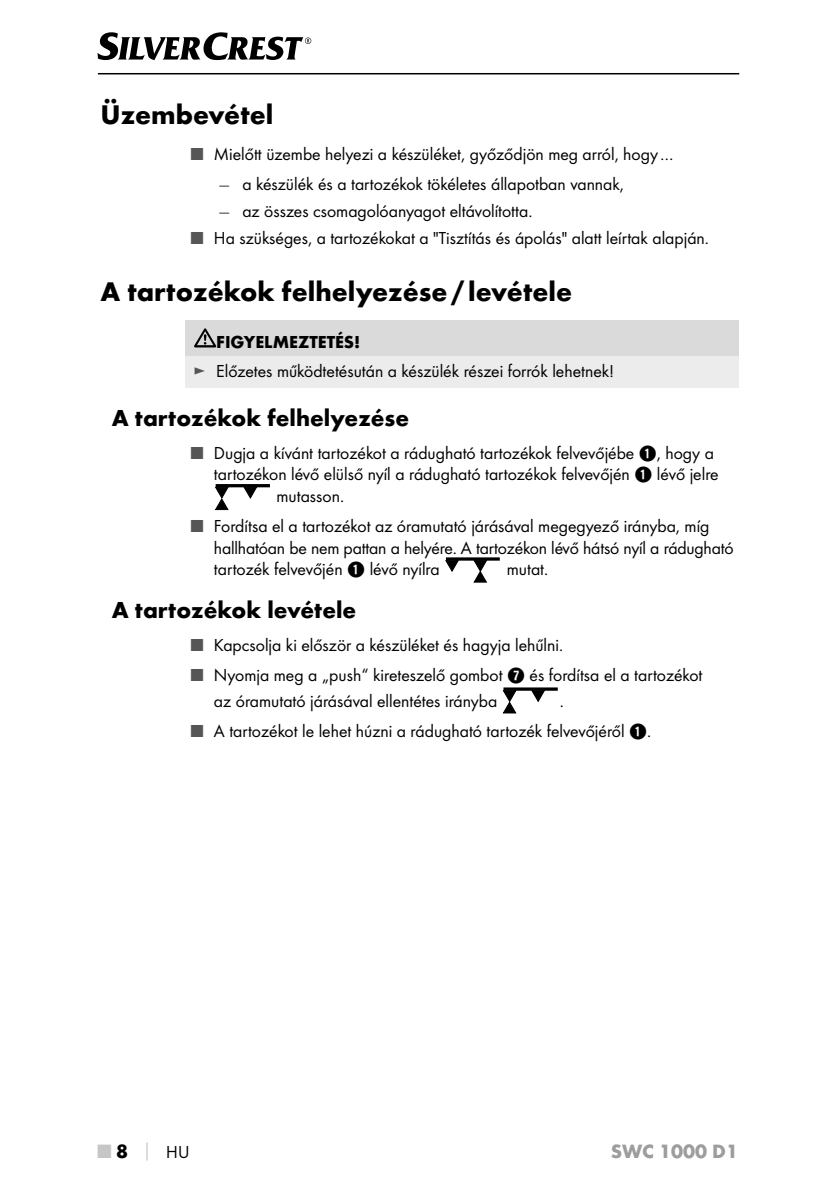
<style>
.page{position:relative;width:840px;height:1191px;background:#fff}
.page>*{position:absolute;margin:0;border:0;box-sizing:border-box;transform-origin:0 0}
.t1{font:700 28px "Futura";color:#000}
.t2{font:700 24px "Futura";color:#000}
.t3{font:700 20px "Futura";color:#9c9d9d}
.t4{font:18px/21.6px "Futura Boo";color:#000}
.t5{font:700 18px "Futura";color:#000}
.s1{color:#565656}
.s2{font-family:"Hako PI Nummern"}
.s3{font-family:"Futura";font-weight:700;font-size:20px;color:#c5c6c6}
.s4{font-family:"Futura";font-weight:700;font-size:20px}
.s5{font-family:"Futura";font-weight:700;color:#c5c6c6}
</style>
<div class="page">
<hr style="left:98px;top:73px;width:640px;height:1px;background:#000">
<svg style="left:97px;top:32px;width:214px;height:28px"></svg>
<div style="left:185px;top:320px;width:553px;height:36px;background:#dadada"></div>
<div style="left:185px;top:356px;width:553px;height:32px;background:#ececed"></div>
<svg style="left:194px;top:328px;width:22px;height:19px"></svg>
<svg style="left:244px;top:487px;width:12px;height:11px"></svg>
<svg style="left:215px;top:487px;width:13px;height:23px"></svg>
<hr style="left:215px;top:484px;width:55px;height:3px;background:#000">
<svg style="left:474px;top:560px;width:12px;height:22px"></svg>
<svg style="left:445px;top:560px;width:13px;height:11px"></svg>
<hr style="left:445px;top:557px;width:54px;height:3px;background:#000">
<svg style="left:531px;top:690px;width:13px;height:11px"></svg>
<svg style="left:503px;top:690px;width:12px;height:23px"></svg>
<hr style="left:503px;top:687px;width:54px;height:3px;background:#000">
<h1 class="t1" style="left:100px;top:97px;width:174px">Üzembevétel</h1>
<p class="t4" style="left:191px;top:143px;width:483px"><span class="s1">■</span> Mielőtt üzembe helyezi a készüléket, győződjön meg arról, hogy…</p>
<p class="t4" style="left:219px;top:173px;width:405px"><span class="s1">—</span> a készülék és a tartozékok tökéletes állapotban vannak,</p>
<p class="t4" style="left:219px;top:200px;width:312px"><span class="s1">—</span> az összes csomagolóanyagot eltávolította.</p>
<p class="t4" style="left:191px;top:227px;width:516px"><span class="s1">■</span> Ha szükséges, a tartozékokat a "Tisztítás és ápolás" alatt leírtak alapján.</p>
<h1 class="t1" style="left:100px;top:274px;width:473px">A tartozékok felhelyezése/ levétele</h1>
<p class="t5" style="left:216px;top:331px;width:145px">FIGYELMEZTETÉS!</p>
<p class="t4" style="left:193px;top:360px;width:422px"><span class="s1">►</span> Előzetes működtetésután a készülék részei forrók lehetnek!</p>
<h2 class="t2" style="left:112px;top:403px;width:299px">A tartozékok felhelyezése</h2>
<p class="t4" style="left:191px;top:442px;width:524px"><span class="s1">■</span> Dugja a kívánt tartozékot a rádugható tartozékok felvevőjébe <span class="s2">1</span>, hogy a</p>
<p class="t4" style="left:214px;top:463px;width:506px">tartozékon lévő elülső nyíl a rádugható tartozékok felvevőjén <span class="s2">1</span> lévő jelre</p>
<p class="t4" style="left:276px;top:485px;width:67px">mutasson.</p>
<p class="t4" style="left:214px;top:515px;width:521px;text-indent:-23px"><span class="s1">■</span> Fordítsa el a tartozékot az óramutató járásával megegyező irányba, míg hallhatóan be nem pattan a helyére. A tartozékon lévő hátsó nyíl a rádugható tartozék felvevőjén <span class="s2">1</span> lévő nyílra</p>
<p class="t4" style="left:506px;top:558px;width:41px">mutat.</p>
<h2 class="t2" style="left:112px;top:595px;width:246px">A tartozékok levétele</h2>
<p class="t4" style="left:191px;top:634px;width:371px"><span class="s1">■</span> Kapcsolja ki először a készüléket és hagyja lehűlni.</p>
<p class="t4" style="left:214px;top:662px;width:490px;line-height:26px;text-indent:-23px"><span class="s1">■</span> Nyomja meg a „push“ kireteszelő gombot <span class="s2">7</span> és fordítsa el a tartozékot az óramutató járásával ellentétes irányba</p>
<p class="t4" style="left:559px;top:690px;width:3px">.</p>
<p class="t4" style="left:191px;top:720px;width:459px"><span class="s1">■</span> A tartozékot le lehet húzni a rádugható tartozék felvevőjéről <span class="s2">1</span>.</p>
<p class="t4" style="left:98px;top:1141px;width:93px"><span class="s3">■</span> <span class="s4">8</span> <span class="s5">│</span> HU</p>
<p class="t3" style="left:610px;top:1139px;width:129px">SWC 1000 D1</p>
</div>
